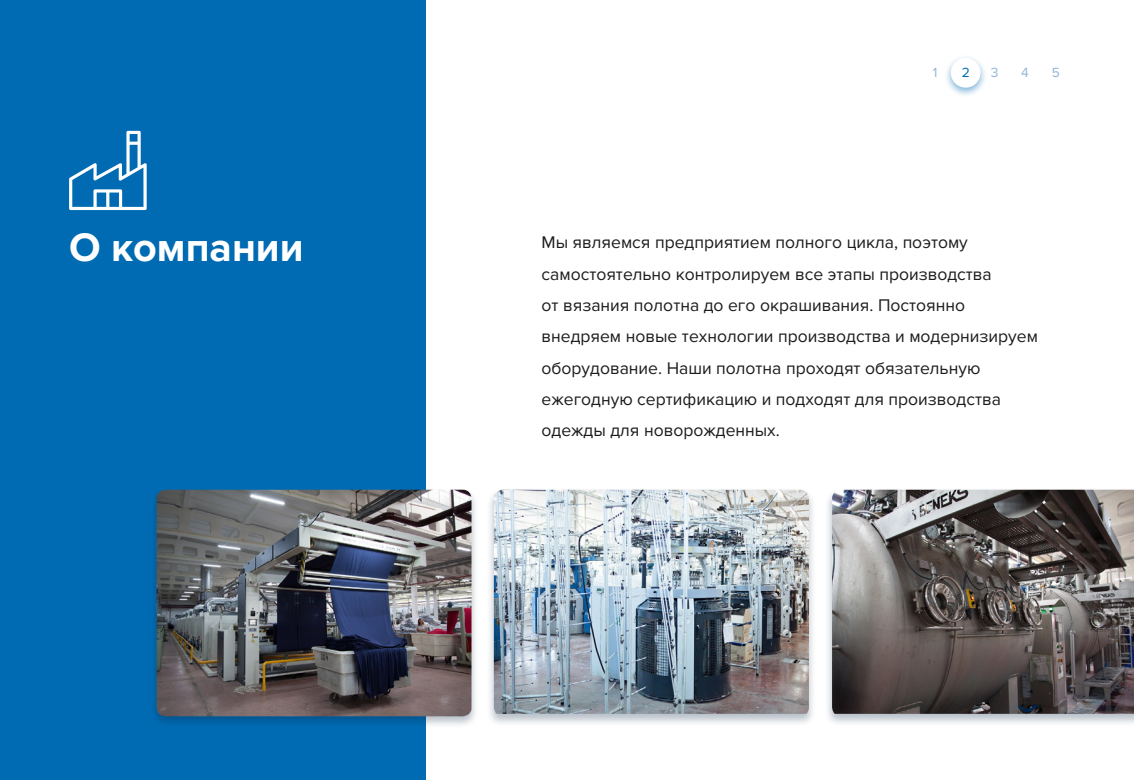
<style>
.page{position:relative;width:1134px;height:780px;background:#fff}
.page>*{position:absolute;margin:0;border:0;box-sizing:border-box;transform-origin:0 0}
.t1{font:700 41.25px "Proxima Nova";color:#fff}
.t2{font:17.5px/31.2px "Proxima Nova";color:#1c1c1c}
.t3{font:13.75px "Proxima Nova";color:#93b5da}
.t4{font:13.75px "Proxima Nova";color:#006bb3}
</style>
<div class="page">
<div style="left:0;top:0;width:425px;height:780px;background:#006bb3"></div>
<div style="left:944px;top:55px;width:43px;height:43px;background:#006bb3;opacity:.5"></div>
<div style="left:951px;top:58px;width:29px;height:30px;background:#fff;border-radius:50%"></div>
<svg style="left:69px;top:131px;width:78px;height:79px"></svg>
<div style="left:149px;top:487px;width:330px;height:242px;background:#0b2746;opacity:.3"></div>
<img style="left:157px;top:489px;width:314px;height:227px">
<div style="left:486px;top:487px;width:330px;height:239px;background:#0b2746;opacity:.3"></div>
<img style="left:494px;top:489px;width:315px;height:224px">
<div style="left:824px;top:487px;width:310px;height:239px;background:#0b2746;opacity:.3"></div>
<img style="left:832px;top:489px;width:302px;height:224px">
<p class="t3" style="left:933px;top:65px;width:6px">1</p>
<p class="t4" style="left:962px;top:65px;width:10px">2</p>
<p class="t3" style="left:991px;top:65px;width:9px">3</p>
<p class="t3" style="left:1021px;top:65px;width:9px">4</p>
<p class="t3" style="left:1052px;top:65px;width:10px">5</p>
<h1 class="t1" style="left:69px;top:223px;width:236px">О компании</h1>
<p class="t2" style="left:541px;top:227px;width:498px">Мы являемся предприятием полного цикла, поэтому самостоятельно контролируем все этапы производства<br>от вязания полотна до его окрашивания. Постоянно внедряем новые технологии производства и модернизируем оборудование. Наши полотна проходят обязательную ежегодную сертификацию и подходят для производства одежды для новорожденных.</p>
</div>
